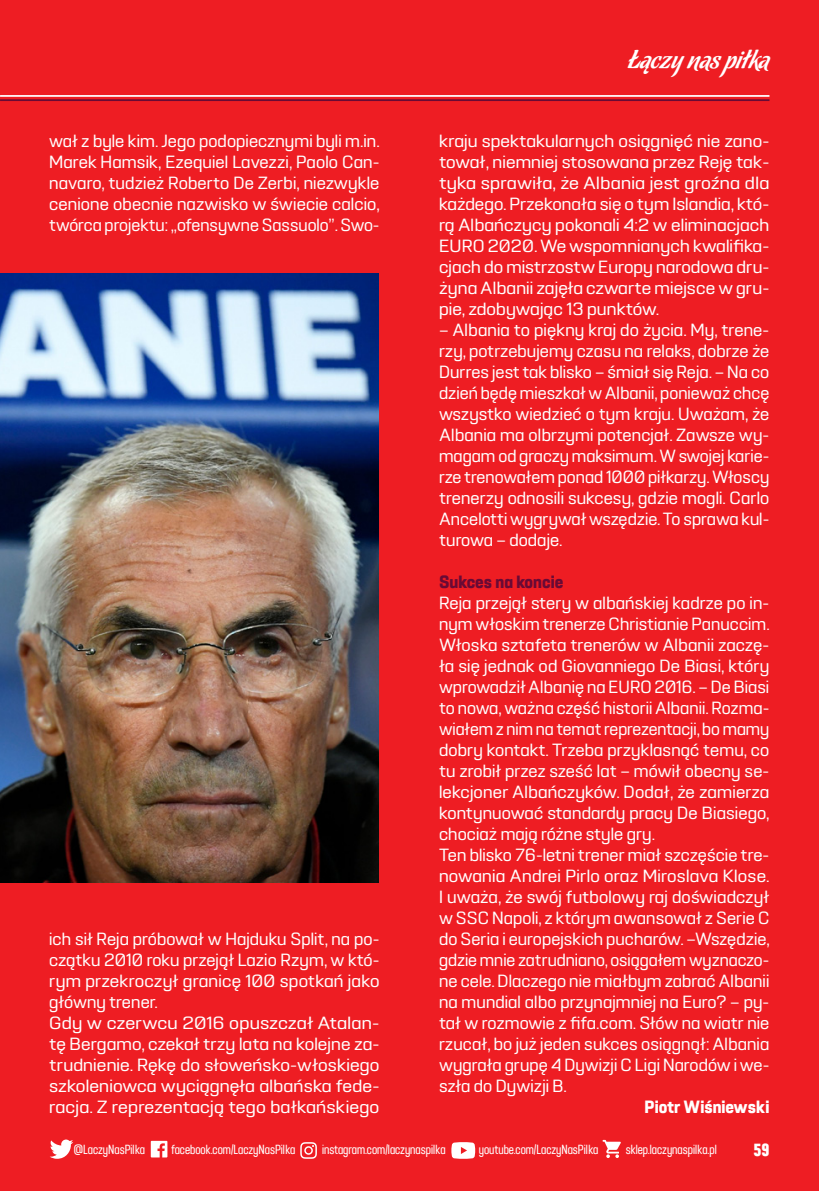
<style>
.page{position:relative;width:819px;height:1191px;background:#ee1d23}
.page>*{position:absolute;margin:0;border:0;box-sizing:border-box;transform-origin:0 0}
.t1{font:26.25px "Chocolate Caliente";color:#fff}
.t2{font:17.5px/21px "Luna";letter-spacing:.005em;color:#fff;scale:1.1 1}
.t3{font:17.5px/21px "Luna";letter-spacing:.005em;color:#fff;text-align:justify;scale:1.11 1}
.t4{font:17.5px/21px "Luna";letter-spacing:.005em;color:#fff;text-align:justify;scale:1.15 1}
.t5{font:700 17.5px "Luna";color:#fff}
.t6{font:700 17.5px "Luna";color:#690a35}
.t7{font:700 17.5px "PZPN202001 Compact";color:#fff}
.t8{font:condensed 13.12px "Luna";color:#fff}
</style>
<div class="page">
<hr style="left:0;top:95px;width:769px;height:2px;background:#fff">
<svg style="left:151px;top:1140px;width:16px;height:17px"></svg>
<svg style="left:300px;top:1142px;width:17px;height:16px"></svg>
<svg style="left:451px;top:1142px;width:24px;height:16px"></svg>
<svg style="left:602px;top:1139px;width:18px;height:19px"></svg>
<svg style="left:50px;top:1139px;width:23px;height:19px"></svg>
<hr style="left:0;top:99px;width:769px;height:2px;background:#690a35">
<img style="left:0;top:273px;width:378px;height:609px">
<p class="t2" style="left:49px;top:131px;width:302px;text-align:justify">wał z byle kim. Jego podopiecznymi byli m.in.<br>Marek Hamsik, Ezequiel Lavezzi, Paolo Can&shy;navaro, tudzież Roberto De Zerbi, niezwykle cenione obecnie nazwisko w świecie calcio, twórca projektu: „ofensywne Sassuolo”. Swo-</p>
<p class="t2" style="left:49px;top:929px;width:302px">ich sił Reja próbował w Hajduku Split, na po&shy;czątku 2010 roku przejął Lazio Rzym, w któ&shy;rym przekroczył granicę 100 spotkań jako główny trener.<br>Gdy w czerwcu 2016 opuszczał Atalan&shy;tę Bergamo, czekał trzy lata na kolejne za&shy;trudnienie. Rękę do słoweńsko-włoskiego szkoleniowca wyciągnęła albańska fede&shy;racja. Z reprezentacją tego bałkańskiego</p>
<h1 class="t1" style="left:628px;top:45px;width:143px">Łączy nas piłka</h1>
<p class="t4" style="left:439px;top:131px;width:289px">kraju spektakularnych osiągnięć nie zano&shy;tował, niemniej stosowana przez Reję tak&shy;tyka sprawiła, że Albania jest groźna dla każdego. Przekonała się o tym Islandia, któ&shy;rą Albańczycy pokonali 4:2 w eliminacjach EURO 2020. We wspomnianych kwalifika&shy;cjach do mistrzostw Europy narodowa dru&shy;żyna Albanii zajęła czwarte miejsce w gru&shy;pie, zdobywając 13 punktów.</p>
<p class="t3" style="left:439px;top:320px;width:299px">– Albania to piękny kraj do życia. My, trene&shy;rzy, potrzebujemy czasu na relaks, dobrze że Durres jest tak blisko – śmiał się Reja. – Na co dzień będę mieszkał w Albanii, ponieważ chcę wszystko wiedzieć o tym kraju. Uważam, że Albania ma olbrzymi potencjał. Zawsze wy&shy;magam od graczy maksimum. W swojej karie&shy;rze trenowałem ponad 1000 piłkarzy. Włoscy trenerzy odnosili sukcesy, gdzie mogli. Carlo Ancelotti wygrywał wszędzie. To sprawa kul&shy;turowa – dodaje.</p>
<p class="t6" style="left:439px;top:571px;width:126px">Sukces na koncie</p>
<p class="t2" style="left:439px;top:593px;width:302px">Reja przejął stery w albańskiej kadrze po in&shy;nym włoskim trenerze Christianie Panuccim.<br>Włoska sztafeta trenerów w Albanii zaczę&shy;ła się jednak od Giovanniego De Biasi, który wprowadził Albanię na EURO 2016. – De Biasi to nowa, ważna część historii Albanii. Rozma&shy;wiałem z nim na temat reprezentacji, bo mamy dobry kontakt. Trzeba przyklasnąć temu, co tu zrobił przez sześć lat – mówił obecny se&shy;lekcjoner Albańczyków. Dodał, że zamierza kontynuować standardy pracy De Biasiego, chociaż mają różne style gry.<br>Ten blisko 76-letni trener miał szczęście tre&shy;nowania Andrei Pirlo oraz Miroslava Klose.<br>I uważa, że swój futbolowy raj doświadczył w SSC Napoli, z którym awansował z Serie C do Seria i europejskich pucharów. –Wszędzie, gdzie mnie zatrudniano, osiągałem wyznaczo&shy;ne cele. Dlaczego nie miałbym zabrać Albanii na mundial albo przynajmniej na Euro? – py&shy;tał w rozmowie z fifa.com. Słów na wiatr nie rzucał, bo już jeden sukces osiągnął: Albania wygrała grupę 4 Dywizji C Ligi Narodów i we&shy;szła do Dywizji B.</p>
<p class="t5" style="left:644px;top:1096px;width:126px">Piotr Wiśniewski</p>
<p class="t8" style="left:74px;top:1141px;width:73px">@LaczyNasPilka</p>
<p class="t8" style="left:171px;top:1141px;width:126px">facebook.com/LaczyNasPilka</p>
<p class="t8" style="left:322px;top:1141px;width:125px">instagram.com/laczynaspilka</p>
<p class="t8" style="left:479px;top:1141px;width:121px">youtube.com/LaczyNasPilka</p>
<p class="t8" style="left:625px;top:1141px;width:93px">sklep.laczynaspilka.pl</p>
<p class="t7" style="left:753px;top:1138px;width:17px">59</p>
</div>
